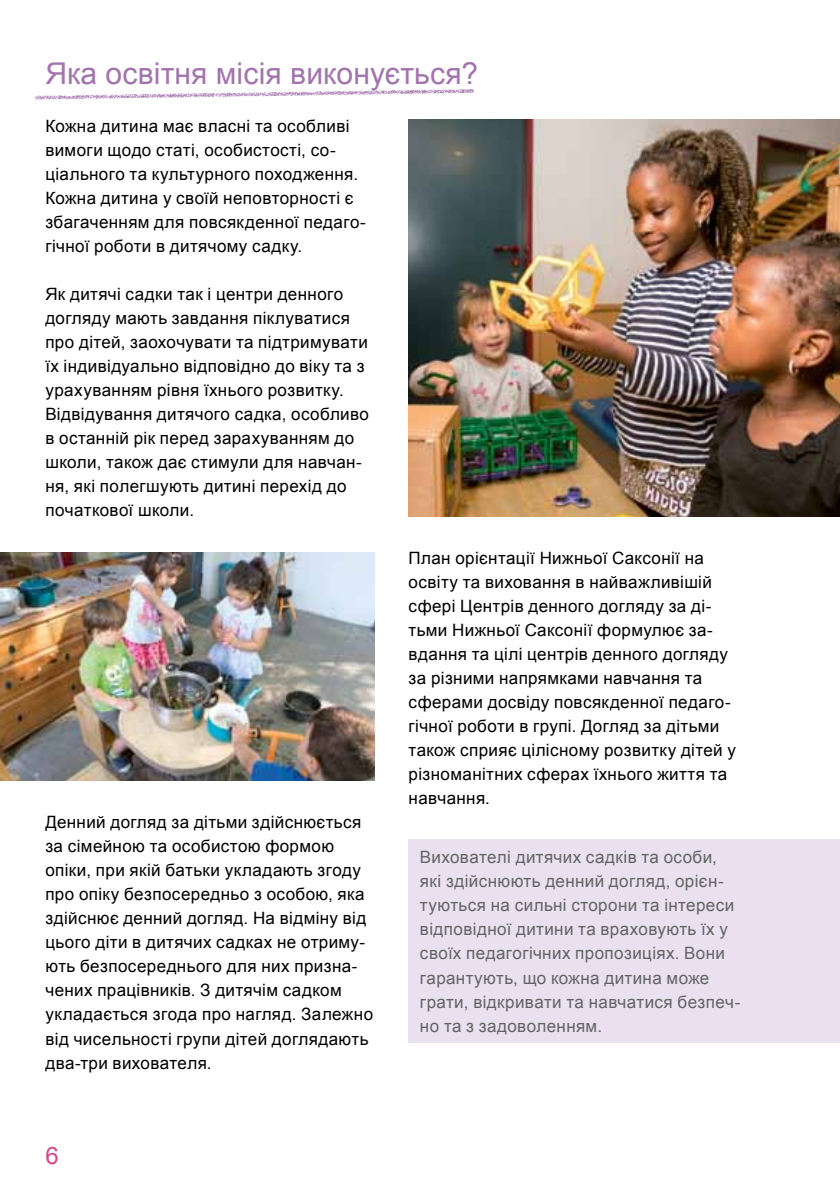
<style>
.page{position:relative;width:840px;height:1191px;background:#fff}
.page>*{position:absolute;margin:0;border:0;box-sizing:border-box;transform-origin:0 0}
.t1{font:30px "Arial";letter-spacing:.005em;color:#a373ae}
.t2{font:24px "Arial";color:#d8478b}
.t3{font:17px/24px "Arial";letter-spacing:.02em;color:#000}
.t4{font:17px/24px "Arial";letter-spacing:.02em;color:#626463}
</style>
<div class="page">
<svg style="left:34px;top:89px;width:440px;height:11px"></svg>
<div style="left:408px;top:839px;width:431px;height:203px;background:#eae1f0"></div>
<img style="left:0;top:552px;width:374px;height:229px">
<img style="left:408px;top:119px;width:431px;height:397px">
<h1 class="t1" style="left:45px;top:54px;width:434px">Яка освітня місія виконується?</h1>
<p class="t3" style="left:45px;top:114px;width:322px">Кожна дитина має власні та особливі вимоги щодо статі, особистості, со&shy;ціального та культурного походження.<br>Кожна дитина у своїй неповторності є збагаченням для повсякденної педаго&shy;гічної роботи в дитячому садку.</p>
<p class="t3" style="left:45px;top:282px;width:325px">Як дитячі садки так і центри денного догляду мають завдання піклуватися про дітей, заохочувати та підтримувати їх індивідуально відповідно до віку та з урахуванням рівня їхнього розвитку.<br>Відвідування дитячого садка, особливо в останній рік перед зарахуванням до школи, також дає стимули для навчан&shy;ня, які полегшують дитині перехід до початкової школи.</p>
<p class="t3" style="left:45px;top:810px;width:329px">Денний догляд за дітьми здійснюється за сімейною та особистою формою опіки, при якій батьки укладають згоду про опіку безпосередньо з особою, яка здійснює денний догляд. На відміну від цього діти в дитячих садках не отриму&shy;ють безпосереднього для них призна&shy;чених працівників. З дитячім садком укладається згода про нагляд. Залежно від чисельності групи дітей доглядають два-три вихователя.</p>
<h2 class="t2" style="left:45px;top:1140px;width:15px">6</h2>
<p class="t3" style="left:408px;top:546px;width:328px">План орієнтації Нижньої Саксонії на освіту та виховання в найважливішій сфері Центрів денного догляду за ді&shy;тьми Нижньої Саксонії формулює за&shy;вдання та цілі центрів денного догляду за різними напрямками навчання та сферами досвіду повсякденної педаго&shy;гічної роботи в групі. Догляд за дітьми також сприяє цілісному розвитку дітей у різноманітних сферах їхнього життя та навчання.</p>
<p class="t4" style="left:420px;top:845px;width:322px">Вихователі дитячих садків та особи, які здійснюють денний догляд, орієн&shy;туються на сильні сторони та інтереси відповідної дитини та враховують їх у своїх педагогічних пропозиціях. Вони гарантують, що кожна дитина може грати, відкривати та навчатися безпеч&shy;но та з задоволенням.</p>
</div>
